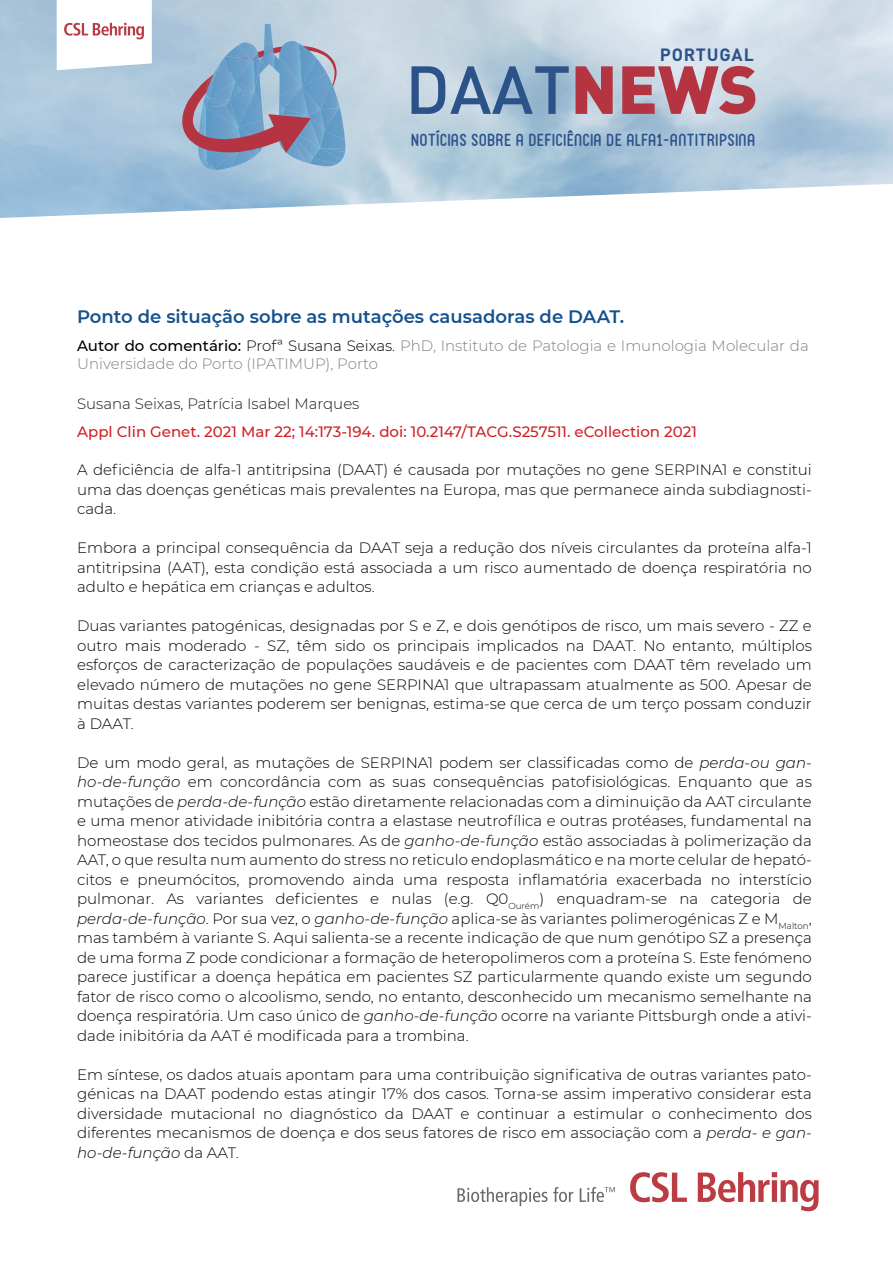
<style>
.page{position:relative;width:893px;height:1263px;background:#fff}
.page>*{position:absolute;margin:0;border:0;box-sizing:border-box;transform-origin:0 0}
.t1{font:500 66.75px "DIN";color:#2c528a}
.t2{font:600 18px "Montserrat";color:#14528e}
.t3{font:700 17.55px "DIN Pro";letter-spacing:.05em;color:#2c528a}
.t4{font:16.65px "FV Almelo";letter-spacing:.025em;color:#2c528a}
.t5{font:300 15px/19.5px "Montserrat";color:#000001;text-align:justify}
.t6{font:300 15px/18px "Montserrat";color:#7e8182}
.t7{font:500 15px "Montserrat";color:#d02127}
.t8{font:300 15px "Montserrat";color:#171b1e}
.s1{font-weight:900;color:#b53441}
.s2{font-weight:500;color:#000001}
.s3{color:#000001}
.s4{font-style:italic}
</style>
<div class="page">
<svg style="left:457px;top:1187px;width:90px;height:19px"></svg>
<svg style="left:553px;top:1187px;width:20px;height:15px"></svg>
<svg style="left:579px;top:1187px;width:36px;height:15px"></svg>
<svg style="left:630px;top:1172px;width:57px;height:30px"></svg>
<svg style="left:697px;top:1172px;width:121px;height:39px"></svg>
<svg style="left:60px;top:0;width:92px;height:70px"></svg>
<svg style="left:182px;top:24px;width:165px;height:150px;background:#91a5c2"></svg>
<p class="t3" style="left:659px;top:40px;width:96px">PORTUGAL</p>
<h1 class="t1" style="left:405px;top:47px;width:354px">DAAT<span class="s1">NEWS</span></h1>
<p class="t4" style="left:411px;top:128px;width:346px">NOTÍCIAS SOBRE A DEFICIÊNCIA DE ALFA1-ANTITRIPSINA</p>
<p class="t2" style="left:77px;top:304px;width:548px">Ponto de situação sobre as mutações causadoras de DAAT.</p>
<p class="t6" style="left:77px;top:336px;width:733px"><span class="s2">Autor do comentário:</span> <span class="s3">Profª Susana Seixas.</span> PhD, Instituto de Patologia e Imunologia Molecular da<br>Universidade do Porto (IPATIMUP), Porto</p>
<p class="t8" style="left:77px;top:393px;width:284px">Susana Seixas, Patrícia Isabel Marques</p>
<p class="t7" style="left:77px;top:421px;width:621px">Appl Clin Genet. 2021 Mar 22; 14:173-194. doi: 10.2147/TACG.S257511. eCollection 2021</p>
<p class="t5" style="left:77px;top:460px;width:736px">A deficiência de alfa-1 antitripsina (DAAT) é causada por mutações no gene SERPINA1 e constitui uma das doenças genéticas mais prevalentes na Europa, mas que permanece ainda subdiagnosti&shy;cada.</p>
<p class="t5" style="left:77px;top:538px;width:736px">Embora a principal consequência da DAAT seja a redução dos níveis circulantes da proteína alfa-1 antitripsina (AAT), esta condição está associada a um risco aumentado de doença respiratória no adulto e hepática em crianças e adultos.</p>
<p class="t5" style="left:77px;top:616px;width:736px">Duas variantes patogénicas, designadas por S e Z, e dois genótipos de risco, um mais severo - ZZ e outro mais moderado - SZ, têm sido os principais implicados na DAAT. No entanto, múltiplos esforços de caracterização de populações saudáveis e de pacientes com DAAT têm revelado um elevado número de mutações no gene SERPINA1 que ultrapassam atualmente as 500. Apesar de muitas destas variantes poderem ser benignas, estima-se que cerca de um terço possam conduzir à DAAT.</p>
<p class="t5" style="left:77px;top:752px;width:736px">De um modo geral, as mutações de SERPINA1 podem ser classificadas como de <span class="s4">perda-ou gan&shy;ho-de-função</span> em concordância com as suas consequências patofisiológicas. Enquanto que as mutações de <span class="s4">perda-de-função</span> estão diretamente relacionadas com a diminuição da AAT circulante e uma menor atividade inibitória contra a elastase neutrofílica e outras protéases, fundamental na homeostase dos tecidos pulmonares. As de <span class="s4">ganho-de-função</span> estão associadas à polimerização da AAT, o que resulta num aumento do stress no reticulo endoplasmático e na morte celular de hepató&shy;citos e pneumócitos, promovendo ainda uma resposta inflamatória exacerbada no interstício pulmonar. As variantes deficientes e nulas (e.g. Q0<sub>Ourém</sub>) enquadram-se na categoria de <span class="s4">perda-de-função</span>. Por sua vez, o <span class="s4">ganho-de-função</span> aplica-se às variantes polimerogénicas Z e M<sub>Malton</sub>, mas também à variante S. Aqui salienta-se a recente indicação de que num genótipo SZ a presença de uma forma Z pode condicionar a formação de heteropolimeros com a proteína S. Este fenómeno parece justificar a doença hepática em pacientes SZ particularmente quando existe um segundo fator de risco como o alcoolismo, sendo, no entanto, desconhecido um mecanismo semelhante na doença respiratória. Um caso único de <span class="s4">ganho-de-função</span> ocorre na variante Pittsburgh onde a ativi&shy;dade inibitória da AAT é modificada para a trombina.</p>
<p class="t5" style="left:77px;top:1064px;width:736px">Em síntese, os dados atuais apontam para uma contribuição significativa de outras variantes pato&shy;génicas na DAAT podendo estas atingir 17% dos casos. Torna-se assim imperativo considerar esta diversidade mutacional no diagnóstico da DAAT e continuar a estimular o conhecimento dos diferentes mecanismos de doença e dos seus fatores de risco em associação com a <span class="s4">perda- e gan&shy;ho-de-função</span> da AAT.</p>
</div>
